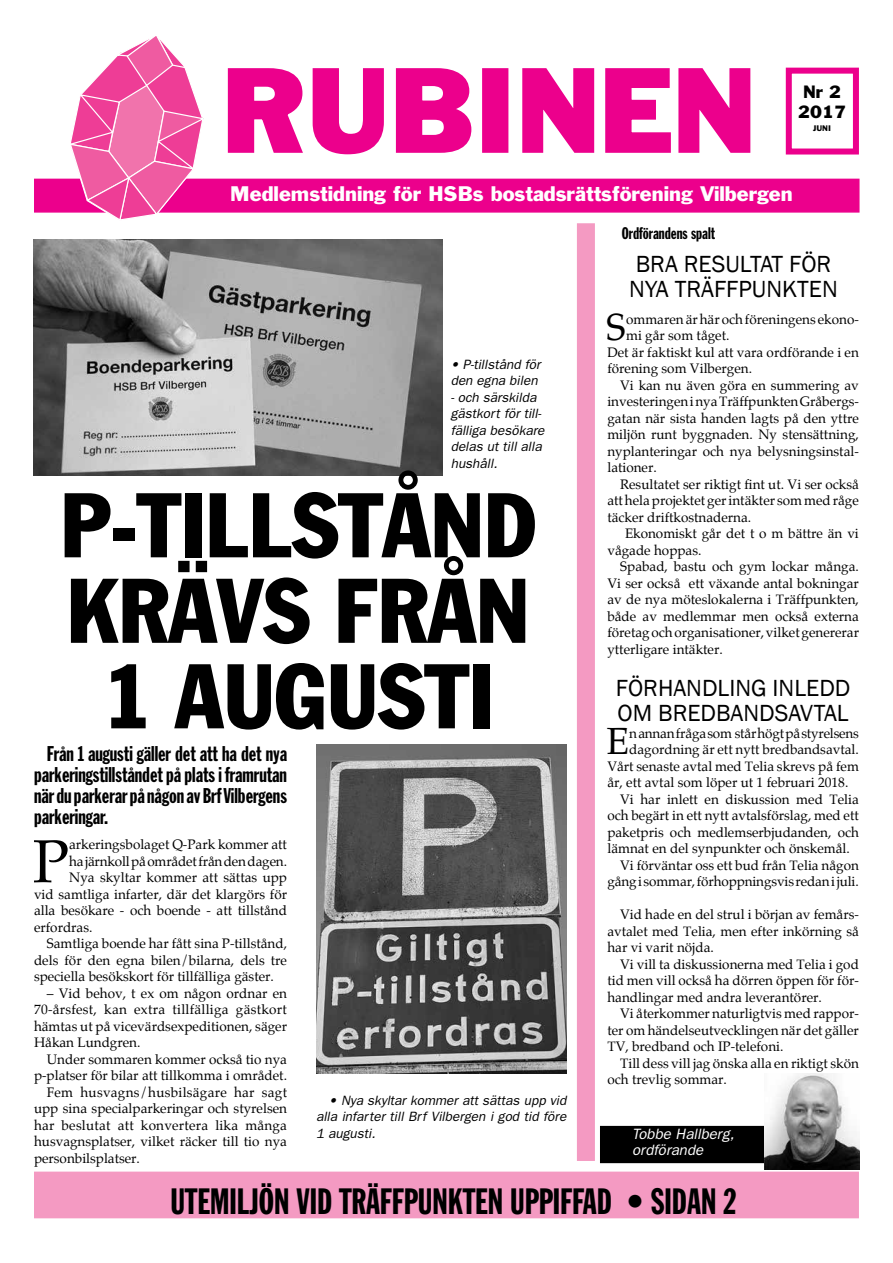
<style>
.page{position:relative;width:893px;height:1263px;background:#fff}
.page>*{position:absolute;margin:0;border:0;box-sizing:border-box;transform-origin:0 0}
.t1{font:108px "Franklin Gothic";color:#ec008c}
.t2{font:condensed 90px/85.5px "Franklin Gothic";color:#000;text-align:center}
.t3{font:60.75px "Palatino";color:#000}
.t4{font:37.2px "Palatino";color:#000}
.t5{font:36px "Franklin Gothic Extra Cond";color:#000}
.t6{font:24px/25.5px "Franklin Gothic";color:#000}
.t7{font:21px/21px "Franklin Gothic Extra Cond";color:#000;text-align:justify}
.t8{font:19.5px "Franklin Gothic";color:#fff}
.t9{font:16.5px "Franklin Gothic Extra Cond";color:#000}
.t10{font:16.5px/19.5px "Franklin Gothic";color:#000}
.t11{font:italic 15px/16.5px "Franklin Gothic";color:#fff}
.t12{font:13.5px/16.5px "Palatino";color:#000;text-align:justify}
.t13{font:italic 13.5px/16.5px "Franklin Gothic";color:#000}
.t14{font:13.5px "Palatino";letter-spacing:.02em;color:#000}
.t15{font:7.5px "Franklin Gothic";color:#000}
</style>
<div class="page">
<img style="left:34px;top:240px;width:408px;height:235px">
<div style="left:786px;top:68px;width:73px;height:87px;border:6px solid #ec008c"></div>
<svg style="left:227px;top:68px;width:76px;height:85px"></svg>
<svg style="left:312px;top:68px;width:72px;height:87px"></svg>
<svg style="left:395px;top:68px;width:77px;height:85px"></svg>
<div style="left:482px;top:68px;width:26px;height:85px;border:3px solid #ec008c"></div>
<svg style="left:522px;top:68px;width:73px;height:85px"></svg>
<svg style="left:605px;top:68px;width:146px;height:85px"></svg>
<div style="left:34px;top:1171px;width:825px;height:47px;background:#f49ac2;border:2px solid #f49ac2"></div>
<div style="left:34px;top:179px;width:825px;height:34px;background:#ec008c;border:2px solid #ec008c"></div>
<div style="left:577px;top:223px;width:18px;height:938px;background:#f49ac2"></div>
<svg style="left:69px;top:36px;width:136px;height:184px"></svg>
<div style="left:600px;top:1126px;width:258px;height:37px;background:#000"></div>
<img style="left:764px;top:1074px;width:95px;height:96px">
<img style="left:316px;top:744px;width:250px;height:330px">
<h1 class="t1" style="left:222px;top:42px;width:536px">RUBINEN</h1>
<h3 class="t8" style="left:230px;top:181px;width:564px">Medlemstidning för HSBs bostadsrättsförening Vilbergen</h3>
<p class="t10" style="left:798px;top:82px;width:49px">Nr 2<br>2017</p>
<p class="t15" style="left:813px;top:124px;width:19px">JUNI</p>
<p class="t9" style="left:622px;top:224px;width:95px">Ordförandens spalt</p>
<p class="t13" style="left:451px;top:355px;width:91px">• P-tillstånd för den egna bilen</p>
<p class="t13" style="left:451px;top:388px;width:95px">- och särskilda gästkort för till&shy;fälliga besökare delas ut till alla hushåll.</p>
<h2 class="t2" style="left:60px;top:481px;width:477px">P-TILLSTÅND<br>KRÄVS FRÅN<br>1 AUGUSTI</h2>
<h3 class="t7" style="left:34px;top:743px;width:255px;text-indent:13px">Från 1 augusti gäller det att ha det nya parkeringstillståndet på plats i framrutan när du parkerar på någon av Brf Vilbergens parkeringar.</h3>
<h3 class="t3" style="left:32px;top:826px;width:38px">P</h3>
<p class="t12" style="left:69px;top:837px;width:219px">arkeringsbolaget Q-Park kommer att</p>
<p class="t12" style="left:69px;top:853px;width:219px">ha järnkoll på området från den dagen.</p>
<p class="t12" style="left:69px;top:870px;width:219px">Nya skyltar kommer att sättas upp</p>
<p class="t12" style="left:34px;top:886px;width:255px">vid samtliga infarter, där det klargörs för</p>
<p class="t12" style="left:34px;top:903px;width:255px">alla besökare - och boende - att tillstånd</p>
<p class="t12" style="left:34px;top:919px;width:60px">erfordras.</p>
<p class="t12" style="left:47px;top:936px;width:242px">Samtliga boende har fått sina P-tillstånd,</p>
<p class="t12" style="left:34px;top:952px;width:255px">dels för den egna bilen/bilarna, dels tre</p>
<p class="t12" style="left:34px;top:969px;width:241px">speciella besökskort för tillfälliga gäster.</p>
<p class="t12" style="left:34px;top:985px;width:255px;text-indent:13px">– Vid behov, t ex om någon ordnar en 70-årsfest, kan extra tillfälliga gästkort hämtas ut på vicevärdsexpeditionen, säger Håkan Lundgren.</p>
<p class="t12" style="left:47px;top:1051px;width:242px">Under sommaren kommer också tio nya</p>
<p class="t12" style="left:34px;top:1068px;width:255px">p-platser för bilar att tillkomma i området.</p>
<p class="t14" style="left:47px;top:1084px;width:242px">Fem husvagns/husbilsägare har sagt</p>
<p class="t12" style="left:34px;top:1101px;width:255px">upp sina specialparkeringar och styrelsen</p>
<p class="t12" style="left:34px;top:1117px;width:255px">har beslutat att konvertera lika många</p>
<p class="t12" style="left:34px;top:1134px;width:254px">husvagnsplatser, vilket räcker till tio nya</p>
<p class="t12" style="left:34px;top:1150px;width:108px">personbilsplatser.</p>
<p class="t13" style="left:316px;top:1092px;width:252px;text-align:justify;text-indent:13px">• Nya skyltar kommer att sättas upp vid alla infarter till Brf Vilbergen i god tid före 1 augusti.</p>
<h3 class="t6" style="left:629px;top:252px;width:210px">BRA RESULTAT FÖR<br>NYA TRÄFFPUNKTEN</h3>
<h3 class="t4" style="left:607px;top:306px;width:21px">S</h3>
<p class="t12" style="left:626px;top:311px;width:234px">ommaren är här och föreningens ekono-</p>
<p class="t12" style="left:626px;top:328px;width:105px">mi går som tåget.</p>
<p class="t12" style="left:607px;top:344px;width:253px">Det är faktiskt kul att vara ordförande i en</p>
<p class="t12" style="left:607px;top:361px;width:146px">förening som Vilbergen.</p>
<p class="t12" style="left:620px;top:377px;width:240px">Vi kan nu även göra en summering av</p>
<p class="t12" style="left:607px;top:394px;width:253px">investeringen i nya Träffpunkten Gråbergs-</p>
<p class="t12" style="left:607px;top:410px;width:253px">gatan när sista handen lagts på den yttre</p>
<p class="t12" style="left:607px;top:427px;width:253px">miljön runt byggnaden. Ny stensättning,</p>
<p class="t12" style="left:607px;top:443px;width:253px">nyplanteringar och nya belysningsinstal-</p>
<p class="t12" style="left:607px;top:460px;width:51px">lationer.</p>
<p class="t12" style="left:620px;top:476px;width:240px">Resultatet ser riktigt fint ut. Vi ser också</p>
<p class="t12" style="left:607px;top:493px;width:253px">att hela projektet ger intäkter som med råge</p>
<p class="t12" style="left:607px;top:509px;width:145px">täcker driftkostnaderna.</p>
<p class="t12" style="left:625px;top:526px;width:235px">Ekonomiskt går det t o m bättre än vi</p>
<p class="t12" style="left:607px;top:542px;width:96px">vågade hoppas.</p>
<p class="t12" style="left:620px;top:559px;width:240px">Spabad, bastu och gym lockar många.</p>
<p class="t12" style="left:607px;top:575px;width:253px">Vi ser också ett växande antal bokningar</p>
<p class="t12" style="left:607px;top:592px;width:253px">av de nya möteslokalerna i Träffpunkten,</p>
<p class="t12" style="left:607px;top:608px;width:253px">både av medlemmar men också externa</p>
<p class="t12" style="left:607px;top:625px;width:253px">företag och organisationer, vilket genererar</p>
<p class="t12" style="left:607px;top:641px;width:117px">ytterligare intäkter.</p>
<h3 class="t6" style="left:616px;top:676px;width:236px">FÖRHANDLING INLEDD<br>OM BREDBANDSAVTAL</h3>
<h3 class="t4" style="left:606px;top:720px;width:24px">E</h3>
<p class="t12" style="left:629px;top:725px;width:231px">n annan fråga som står högt på styrelsens</p>
<p class="t12" style="left:629px;top:742px;width:231px">dagordning är ett nytt bredbandsavtal.</p>
<p class="t12" style="left:607px;top:758px;width:253px">Vårt senaste avtal med Telia skrevs på fem</p>
<p class="t12" style="left:607px;top:775px;width:242px">år, ett avtal som löper ut 1 februari 2018.</p>
<p class="t12" style="left:620px;top:791px;width:240px">Vi har inlett en diskussion med Telia</p>
<p class="t12" style="left:607px;top:808px;width:253px">och begärt in ett nytt avtalsförslag, med ett</p>
<p class="t12" style="left:607px;top:824px;width:253px">paketpris och medlemserbjudanden, och</p>
<p class="t12" style="left:607px;top:841px;width:244px">lämnat en del synpunkter och önskemål.</p>
<p class="t12" style="left:620px;top:857px;width:240px">Vi förväntar oss ett bud från Telia någon</p>
<p class="t12" style="left:607px;top:874px;width:253px">gång i sommar, förhoppningsvis redan i juli.</p>
<p class="t12" style="left:607px;top:907px;width:253px;text-indent:13px">Vid hade en del strul i början av femårs&shy;avtalet med Telia, men efter inkörning så har vi varit nöjda.</p>
<p class="t12" style="left:607px;top:956px;width:253px;text-indent:13px">Vi vill ta diskussionerna med Telia i god tid men vill också ha dörren öppen för för&shy;handlingar med andra leverantörer.</p>
<p class="t12" style="left:607px;top:1006px;width:253px;text-indent:13px">Vi återkommer naturligtvis med rappor&shy;ter om händelseutvecklingen när det gäller TV, bredband och IP-telefoni.</p>
<p class="t12" style="left:607px;top:1055px;width:253px;text-indent:13px">Till dess vill jag önska alla en riktigt skön och trevlig sommar.</p>
<p class="t11" style="left:632px;top:1125px;width:104px">Tobbe Hallberg, ordförande</p>
<h3 class="t5" style="left:171px;top:1182px;width:567px">UTEMILJÖN VID TRÄFFPUNKTEN UPPIFFAD • SIDAN 2</h3>
</div>
